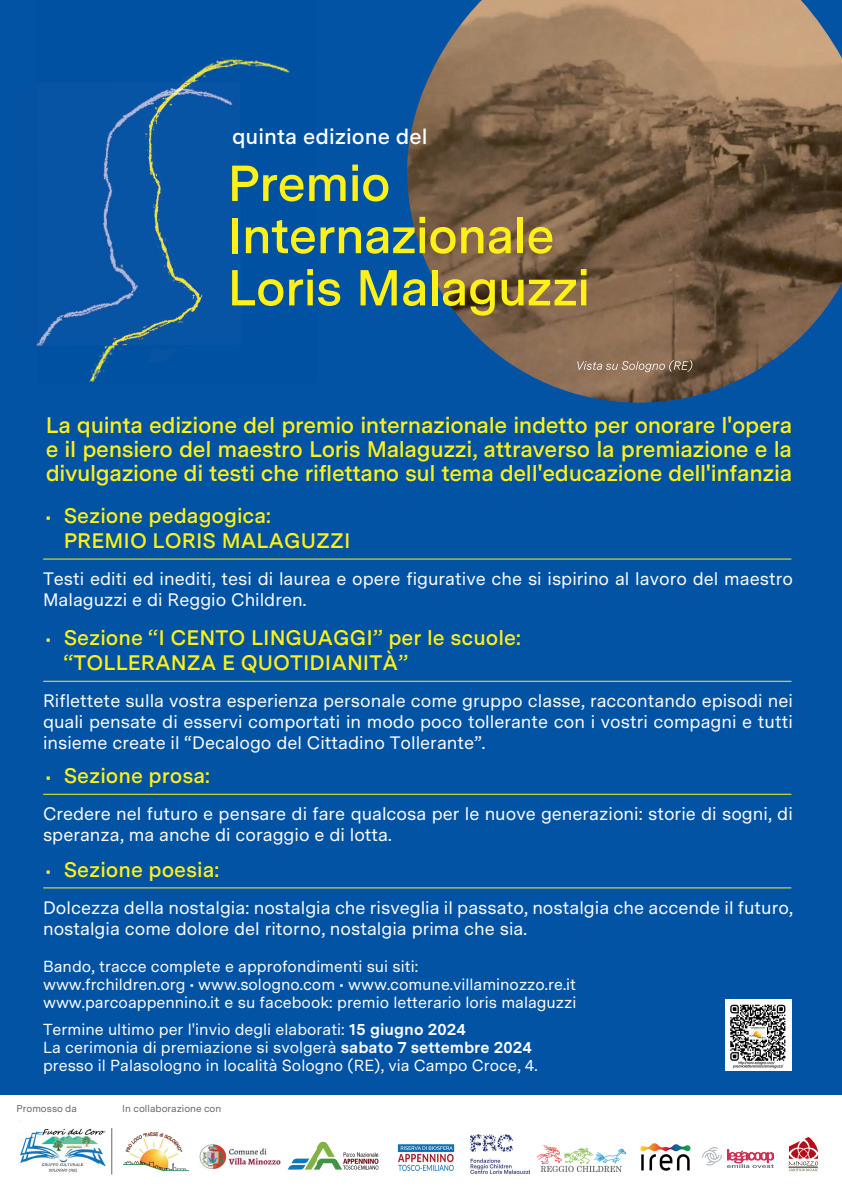
<style>
.page{position:relative;width:842px;height:1191px;background:#fff}
.page>*{position:absolute;margin:0;border:0;box-sizing:border-box;transform-origin:0 0}
.t1{font:600 50.4px/52.2px "Messina Sans";letter-spacing:-.02em;color:#fff116}
.t2{font:600 22.5px/24px "Messina Sans";letter-spacing:-.015em;color:#fff116;text-align:justify}
.t3{font:600 21.6px "Messina Sans";color:#fff}
.t4{font:600 21px/25.2px "Messina Sans";color:#fff116}
.t5{font:18px/21px "Messina Sans";color:#fff}
.t6{font:16px/18px "Messina Sans";color:#fff}
.t7{font:10px "Messina Sans";color:#67676a}
.s1{font-size:18px}
.s2{font-weight:700}
</style>
<div class="page">
<div style="left:0;top:0;width:842px;height:1094px;background:#0353a5"></div>
<img style="left:640px;top:1143px;width:51px;height:28px">
<img style="left:20px;top:1128px;width:86px;height:45px">
<img style="left:124px;top:1132px;width:64px;height:39px">
<img style="left:397px;top:1144px;width:58px;height:27px">
<img style="left:287px;top:1141px;width:92px;height:29px">
<img style="left:199px;top:1144px;width:82px;height:26px">
<img style="left:470px;top:1134px;width:59px;height:40px">
<img style="left:538px;top:1145px;width:88px;height:26px">
<hr style="left:43px;top:558px;width:748px;height:1px;background:#fff116">
<hr style="left:112px;top:1128px;width:1px;height:46px;background:#67676a">
<img style="left:702px;top:1147px;width:71px;height:21px">
<img style="left:407px;top:0;width:435px;height:402px">
<svg style="left:577px;top:360px;width:115px;height:12px"></svg>
<img style="left:89px;top:57px;width:201px;height:325px">
<img style="left:241px;top:165px;width:49px;height:36px">
<img style="left:241px;top:217px;width:49px;height:37px">
<img style="left:241px;top:269px;width:49px;height:47px">
<img style="left:36px;top:82px;width:205px;height:264px">
<hr style="left:43px;top:681px;width:748px;height:1px;background:#fff116">
<svg style="left:788px;top:1137px;width:30px;height:34px"></svg>
<hr style="left:43px;top:793px;width:748px;height:1px;background:#fff116">
<hr style="left:43px;top:887px;width:748px;height:1px;background:#fff116">
<div style="left:725px;top:999px;width:66px;height:72px;background:#fff"></div>
<img style="left:730px;top:1004px;width:56px;height:64px">
<p class="t3" style="left:232px;top:120px;width:197px">quinta edizione del</p>
<h1 class="t1" style="left:227px;top:156px;width:364px">Premio<br>Internazionale<br>Loris Malaguzzi</h1>
<p class="t2" style="left:46px;top:413px;width:748px">La quinta edizione del premio internazionale indetto per onorare l'opera e il pensiero del maestro Loris Malaguzzi, attraverso la premiazione e la divulgazione di testi che riflettano sul tema dell'educazione dell'infanzia</p>
<p class="t4" style="left:64px;top:502px;width:288px;text-indent:-18px"><span class="s1">•</span> Sezione pedagogica:<br>PREMIO LORIS MALAGUZZI</p>
<p class="t5" style="left:43px;top:567px;width:751px">Testi editi ed inediti, tesi di laurea e opere figurative che si ispirino al lavoro del maestro<br>Malaguzzi e di Reggio Children.</p>
<p class="t4" style="left:64px;top:624px;width:459px;text-indent:-18px"><span class="s1">•</span> Sezione “I CENTO LINGUAGGI” per le scuole: “TOLLERANZA E QUOTIDIANITÀ”</p>
<p class="t5" style="left:43px;top:689px;width:751px;text-align:justify">Riflettete sulla vostra esperienza personale come gruppo classe, raccontando episodi nei quali pensate di esservi comportati in modo poco tollerante con i vostri compagni e tutti insieme create il “Decalogo del Cittadino Tollerante”.</p>
<p class="t4" style="left:46px;top:763px;width:166px"><span class="s1">•</span> Sezione prosa:</p>
<p class="t5" style="left:43px;top:802px;width:751px">Credere nel futuro e pensare di fare qualcosa per le nuove generazioni: storie di sogni, di speranza, ma anche di coraggio e di lotta.</p>
<p class="t4" style="left:46px;top:856px;width:175px"><span class="s1">•</span> Sezione poesia:</p>
<p class="t5" style="left:43px;top:896px;width:751px">Dolcezza della nostalgia: nostalgia che risveglia il passato, nostalgia che accende il futuro, nostalgia come dolore del ritorno, nostalgia prima che sia.</p>
<p class="t6" style="left:43px;top:956px;width:535px">Bando, tracce complete e approfondimenti sui siti:<br>www.frchildren.org • www.sologno.com • www.comune.villaminozzo.re.it www.parcoappennino.it e su facebook: premio letterario loris malaguzzi</p>
<p class="t6" style="left:43px;top:1020px;width:496px">Termine ultimo per l'invio degli elaborati: <span class="s2">15 giugno 2024<br></span>La cerimonia di premiazione si svolgerà <span class="s2">sabato 7 settembre 2024 </span>presso il Palasologno in località Sologno (RE), via Campo Croce, 4.</p>
<p class="t7" style="left:17px;top:1101px;width:62px">Promosso da</p>
<p class="t7" style="left:122px;top:1101px;width:101px">In collaborazione con</p>
</div>
